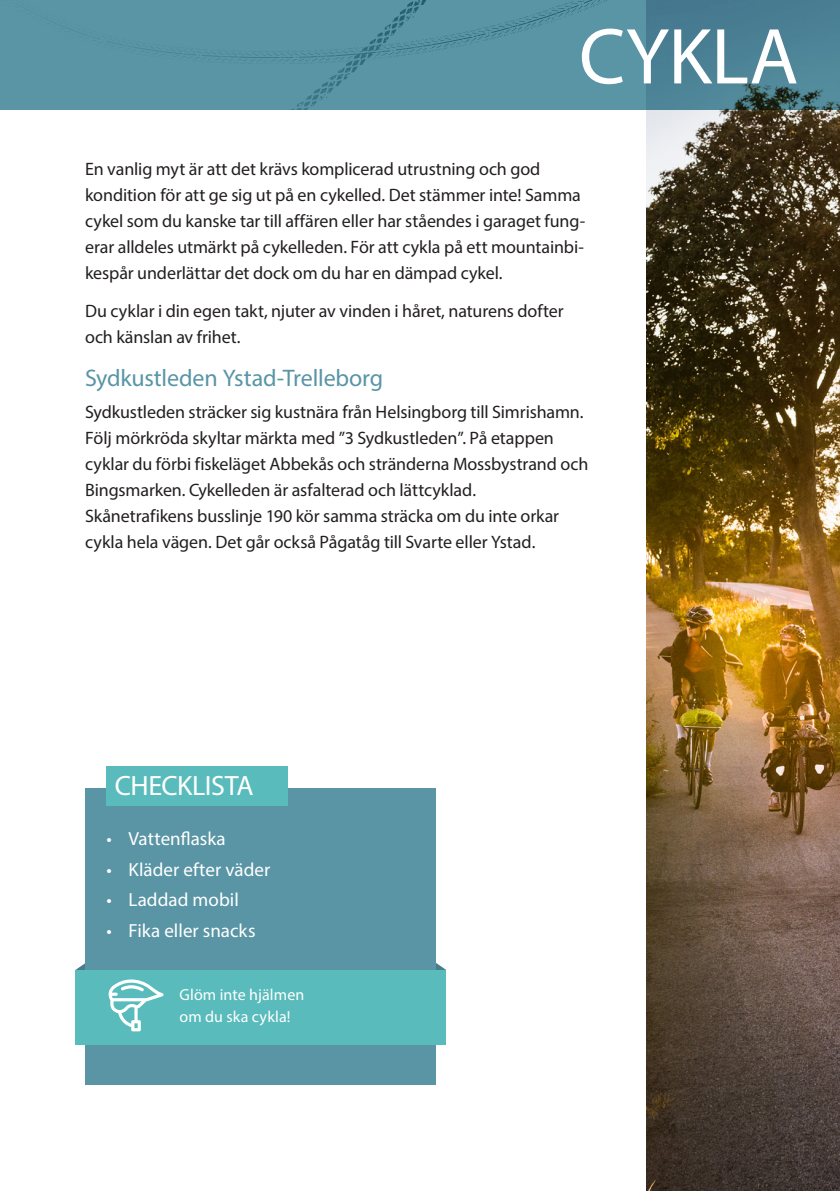
<style>
.page{position:relative;width:840px;height:1191px;background:#fff}
.page>*{position:absolute;margin:0;border:0;box-sizing:border-box;transform-origin:0 0}
.H1_RUBRIK_OMSLAG{font:80px "Myriad Pro";color:#fff}
.FAKTARUTA_RUBRIK{font:28px "Myriad Pro";letter-spacing:-.02em;color:#fff}
.H2_BLÅ{font:24px "Myriad Pro";letter-spacing:-.005em;color:#5995a5}
.PUNKTLISTA_FAKTARUTA{font:19px "Myriad Pro";letter-spacing:.005em;color:#fff}
.BRÖDTEXT_GARAMOND{font:18px/26px "Myriad Pro";letter-spacing:-.005em;color:#231f20}
.HJÄLM{font:16px/22px "Myriad Pro";letter-spacing:.01em;color:#fff}
</style>
<div class="page">
<img style="left:646px;top:109px;width:193px;height:1082px">
<svg style="left:650px;top:0;width:189px;height:109px;background:#497d8f"></svg>
<div style="left:0;top:0;width:650px;height:109px;background:#5995a5"></div>
<svg style="left:75px;top:956px;width:11px;height:14px"></svg>
<svg style="left:436px;top:963px;width:10px;height:7px"></svg>
<div style="left:86px;top:788px;width:350px;height:296px;background:#5995a5"></div>
<div style="left:75px;top:970px;width:371px;height:74px;background:#59bbbb"></div>
<svg style="left:108px;top:979px;width:56px;height:52px"></svg>
<div style="left:106px;top:766px;width:182px;height:40px;background:#59bbbb"></div>
<h1 class="H1_RUBRIK_OMSLAG" style="left:578px;top:7px;width:221px">CYKLA</h1>
<p class="BRÖDTEXT_GARAMOND" style="left:85px;top:156px;width:501px">En vanlig myt är att det krävs komplicerad utrustning och god kondition för att ge sig ut på en cykelled. Det stämmer inte! Samma cykel som du kanske tar till affären eller har ståendes i garaget fung&shy;erar alldeles utmärkt på cykelleden. För att cykla på ett mountainbi&shy;kespår underlättar det dock om du har en dämpad cykel.</p>
<p class="BRÖDTEXT_GARAMOND" style="left:85px;top:297px;width:479px">Du cyklar i din egen takt, njuter av vinden i håret, naturens dofter och känslan av frihet.</p>
<h2 class="H2_BLÅ" style="left:85px;top:363px;width:299px">Sydkustleden Ystad-Trelleborg</h2>
<p class="BRÖDTEXT_GARAMOND" style="left:85px;top:399px;width:504px">Sydkustleden sträcker sig kustnära från Helsingborg till Simrishamn.<br>Följ mörkröda skyltar märkta med ”3 Sydkustleden”. På etappen cyklar du förbi fiskeläget Abbekås och stränderna Mossbystrand och Bingsmarken. Cykelleden är asfalterad och lättcyklad.<br>Skånetrafikens busslinje 190 kör samma sträcka om du inte orkar cykla hela vägen. Det går också Pågatåg till Svarte eller Ystad.</p>
<h2 class="FAKTARUTA_RUBRIK" style="left:115px;top:768px;width:140px">CHECKLISTA</h2>
<p class="PUNKTLISTA_FAKTARUTA" style="left:106px;top:827px;width:121px">• Vattenflaska</p>
<p class="PUNKTLISTA_FAKTARUTA" style="left:106px;top:857px;width:165px">• Kläder efter väder</p>
<p class="PUNKTLISTA_FAKTARUTA" style="left:106px;top:888px;width:134px">• Laddad mobil</p>
<p class="PUNKTLISTA_FAKTARUTA" style="left:106px;top:919px;width:151px">• Fika eller snacks</p>
<p class="HJÄLM" style="left:179px;top:983px;width:126px">Glöm inte hjälmen om du ska cykla!</p>
</div>
